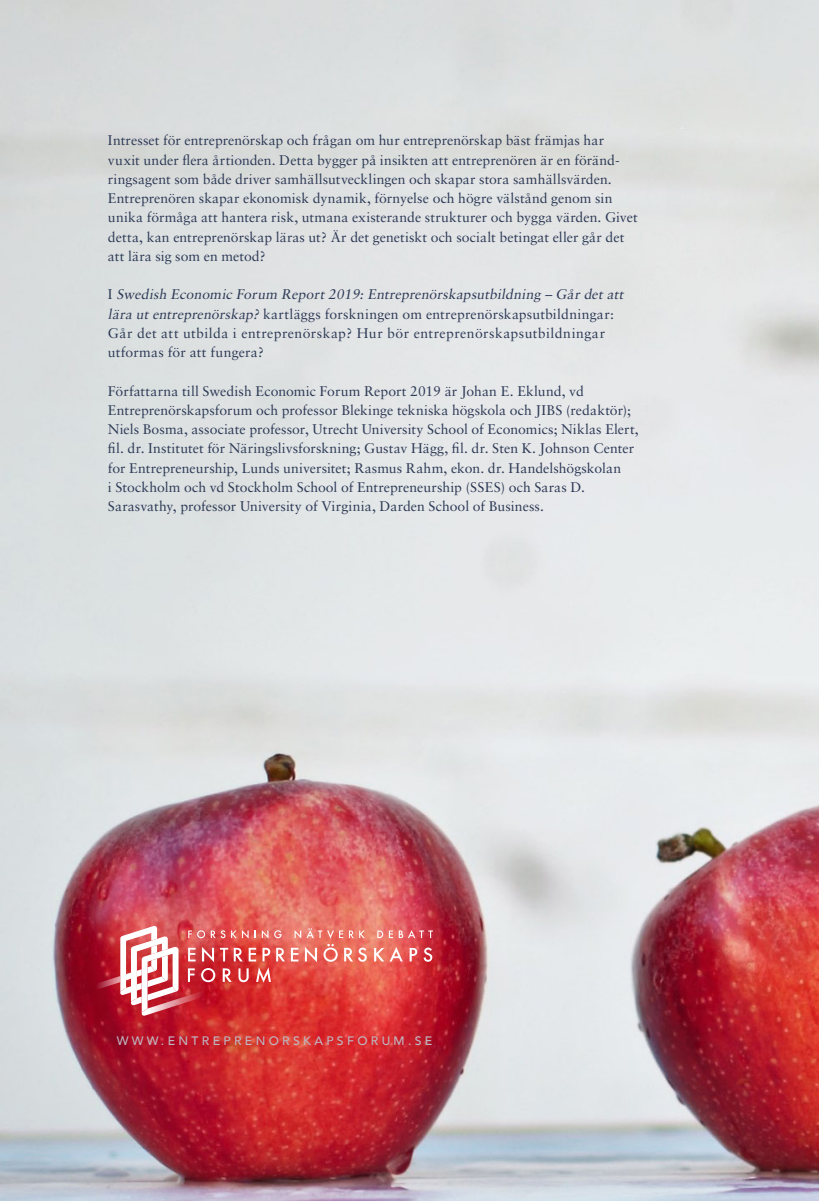
<style>
.page{position:relative;width:819px;height:1201px;background:#fff}
.page>*{position:absolute;margin:0;border:0;box-sizing:border-box;transform-origin:0 0}
.Brödtext{font:14px/19.2px "Sabon";letter-spacing:.005em;color:#2d3a56}
.Brödtext-2{font:14px/19.2px "Sabon";letter-spacing:.025em;color:#2d3a56}
.t1{font:500 12.25px "Avenir";letter-spacing:.27em;color:#beb6c1}
.s1{font-style:italic}
</style>
<div class="page">
<img style="left:0;top:0;width:819px;height:1200px">
<svg style="left:423px;top:947px;width:9px;height:14px"></svg>
<svg style="left:409px;top:948px;width:8px;height:13px"></svg>
<svg style="left:344px;top:947px;width:23px;height:14px"></svg>
<svg style="left:374px;top:947px;width:29px;height:14px"></svg>
<svg style="left:323px;top:944px;width:15px;height:17px"></svg>
<svg style="left:291px;top:947px;width:7px;height:14px"></svg>
<svg style="left:305px;top:946px;width:12px;height:16px"></svg>
<svg style="left:294px;top:928px;width:49px;height:10px"></svg>
<svg style="left:349px;top:930px;width:16px;height:8px"></svg>
<svg style="left:377px;top:930px;width:6px;height:8px"></svg>
<svg style="left:389px;top:930px;width:44px;height:8px"></svg>
<svg style="left:95px;top:926px;width:190px;height:89px"></svg>
<p class="Brödtext" style="left:108px;top:131px;width:531px">Intresset för entreprenörskap och frågan om hur entreprenörskap bäst främjas har vuxit under flera årtionden. Detta bygger på insikten att entreprenören är en föränd&shy;ringsagent som både driver samhällsutvecklingen och skapar stora samhällsvärden.<br>Entreprenören skapar ekonomisk dynamik, förnyelse och högre välstånd genom sin unika förmåga att hantera risk, utmana existerande strukturer och bygga värden. Givet detta, kan entreprenörskap läras ut? Är det genetiskt och socialt betingat eller går det att lära sig som en metod?</p>
<p class="Brödtext-2" style="left:108px;top:285px;width:520px">I <span class="s1">Swedish Economic Forum Report 2019: Entreprenörskapsutbildning – Går det att lära ut entreprenörskap?</span> kartläggs forskningen om entreprenörskapsutbildningar:<br>Går det att utbilda i entreprenörskap? Hur bör entreprenörskapsutbildningar utformas för att fungera?</p>
<p class="Brödtext" style="left:108px;top:381px;width:532px">Författarna till Swedish Economic Forum Report 2019 är Johan E. Eklund, vd Entreprenörskapsforum och professor Blekinge tekniska högskola och JIBS (redaktör); Niels Bosma, associate professor, Utrecht University School of Economics; Niklas Elert, fil. dr. Institutet för Näringslivsforskning; Gustav Hägg, fil. dr. Sten K. Johnson Center for Entrepreneurship, Lunds universitet; Rasmus Rahm, ekon. dr. Handelshögskolan<br>i Stockholm och vd Stockholm School of Entrepreneurship (SSES) och Saras D.<br>Sarasvathy, professor University of Virginia, Darden School of Business.</p>
<p class="t1" style="left:117px;top:1029px;width:317px">WWW.ENTREPRENORSKAPSFORUM.SE</p>
</div>
